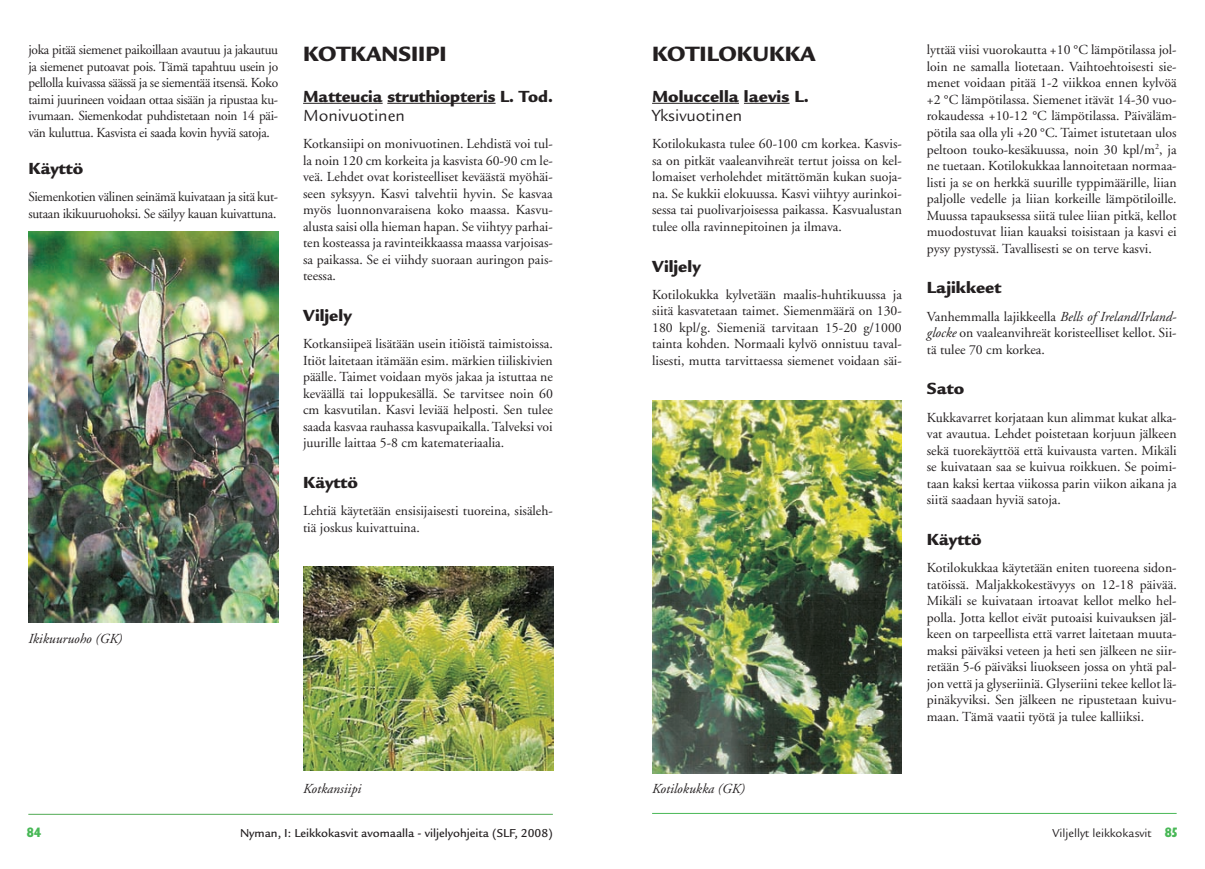
<style>
.page{position:relative;width:1205px;height:869px;background:#fff}
.page>*{position:absolute;margin:0;border:0;box-sizing:border-box;transform-origin:0 0}
.t1{font:900 22.5px "Legacy Sans";color:#231f20}
.t2{font:900 17.5px "Legacy Sans";color:#231f20}
.t3{font:900 17.5px "Legacy Sans";color:#231f20;scale:.96 1}
.t4{font:17.5px "Legacy Sans";color:#231f20}
.t5{font:13.75px/16.5px "Adobe Garamond";color:#231f20;text-align:justify}
.t6{font:13.75px/16.5px "Adobe Garamond";letter-spacing:-.02em;color:#231f20}
.t7{font:italic 13.75px "Adobe Garamond";color:#231f20}
.t8{font:700 condensed 13.75px "Humanist 521 BT Xtra";color:#49b857}
.t9{font:500 12.5px "Legacy Sans";color:#231f20}
.t10{font:12.5px "Legacy Sans";color:#231f20}
.s1{font-style:italic}
.s2{font-family:"Humanist 521 BT Xtra";font-weight:700;font-stretch:condensed;font-size:13.75px;color:#49b857}
</style>
<div class="page">
<hr style="left:28px;top:813px;width:525px;height:1px;background:#52aa54">
<hr style="left:652px;top:812px;width:524px;height:1px;background:#49b857">
<img style="left:28px;top:231px;width:250px;height:391px">
<hr style="left:303px;top:103px;width:80px;height:1px;background:#231f20">
<hr style="left:387px;top:103px;width:108px;height:1px;background:#231f20">
<img style="left:303px;top:566px;width:251px;height:204px">
<hr style="left:652px;top:103px;width:87px;height:1px;background:#231f20">
<hr style="left:744px;top:103px;width:45px;height:1px;background:#231f20">
<img style="left:652px;top:400px;width:250px;height:373px">
<p class="t5" style="left:28px;top:42px;width:251px">joka pitää siemenet paikoillaan avautuu ja jakautuu ja siemenet putoavat pois. Tämä tapahtuu usein jo pellolla kuivassa säässä ja se siementää itsensä. Koko taimi juurineen voidaan ottaa sisään ja ripustaa ku&shy;ivumaan. Siemenkodat puhdistetaan noin 14 päi&shy;vän kuluttua. Kasvista ei saada kovin hyviä satoja.</p>
<p class="t2" style="left:28px;top:158px;width:56px">Käyttö</p>
<p class="t6" style="left:28px;top:189px;width:251px">Siemenkotien välinen seinämä kuivataan ja sitä kut&shy;sutaan ikikuuruohoksi. Se säilyy kauan kuivattuna.</p>
<h1 class="t1" style="left:303px;top:40px;width:145px">KOTKANSIIPI</h1>
<p class="t3" style="left:303px;top:85px;width:262px">Matteucia struthiopteris L. Tod.</p>
<p class="t4" style="left:303px;top:106px;width:103px">Monivuotinen</p>
<p class="t5" style="left:303px;top:136px;width:251px">Kotkansiipi on monivuotinen. Lehdistä voi tul&shy;la noin 120 cm korkeita ja kasvista 60-90 cm le&shy;veä. Lehdet ovat koristeelliset keväästä myöhäi&shy;seen syksyyn. Kasvi talvehtii hyvin. Se kasvaa myös luonnonvaraisena koko maassa. Kasvu&shy;alusta saisi olla hieman hapan. Se viihtyy parhai&shy;ten kosteassa ja ravinteikkaassa maassa varjoisas&shy;sa paikassa. Se ei viihdy suoraan auringon pais&shy;teessa.</p>
<p class="t2" style="left:303px;top:305px;width:50px">Viljely</p>
<p class="t5" style="left:303px;top:336px;width:251px">Kotkansiipeä lisätään usein itiöistä taimistoissa.<br>Itiöt laitetaan itämään esim. märkien tiiliskivien päälle. Taimet voidaan myös jakaa ja istuttaa ne keväällä tai loppukesällä. Se tarvitsee noin 60 cm kasvutilan. Kasvi leviää helposti. Sen tulee saada kasvaa rauhassa kasvupaikalla. Talveksi voi juurille laittaa 5-8 cm katemateriaalia.</p>
<p class="t2" style="left:303px;top:472px;width:56px">Käyttö</p>
<p class="t5" style="left:303px;top:503px;width:251px">Lehtiä käytetään ensisijaisesti tuoreina, sisäleh&shy;tiä joskus kuivattuina.</p>
<p class="t7" style="left:28px;top:631px;width:96px">Ikikuuruoho (GK)</p>
<p class="t7" style="left:303px;top:780px;width:60px">Kotkansiipi</p>
<h1 class="t1" style="left:652px;top:40px;width:165px">KOTILOKUKKA</h1>
<p class="t2" style="left:652px;top:85px;width:158px">Moluccella laevis L.</p>
<p class="t4" style="left:652px;top:106px;width:92px">Yksivuotinen</p>
<p class="t5" style="left:652px;top:136px;width:251px">Kotilokukasta tulee 60-100 cm korkea. Kasvis&shy;sa on pitkät vaaleanvihreät tertut joissa on kel&shy;lomaiset verholehdet mitättömän kukan suoja&shy;na. Se kukkii elokuussa. Kasvi viihtyy aurinkoi&shy;sessa tai puolivarjoisessa paikassa. Kasvualustan tulee olla ravinnepitoinen ja ilmava.</p>
<p class="t2" style="left:652px;top:255px;width:50px">Viljely</p>
<p class="t5" style="left:652px;top:286px;width:251px">Kotilokukka kylvetään maalis-huhtikuussa ja siitä kasvatetaan taimet. Siemenmäärä on 130- 180 kpl/g. Siemeniä tarvitaan 15-20 g/1000 tainta kohden. Normaali kylvö onnistuu taval&shy;lisesti, mutta tarvittaessa siemenet voidaan säi-</p>
<p class="t7" style="left:652px;top:780px;width:94px">Kotilokukka (GK)</p>
<p class="t5" style="left:927px;top:42px;width:251px">lyttää viisi vuorokautta +10 °C lämpötilassa jol&shy;loin ne samalla liotetaan. Vaihtoehtoisesti sie&shy;menet voidaan pitää 1-2 viikkoa ennen kylvöä +2 °C lämpötilassa. Siemenet itävät 14-30 vuo&shy;rokaudessa +10-12 °C lämpötilassa. Päiväläm&shy;pötila saa olla yli +20 °C. Taimet istutetaan ulos peltoon touko-kesäkuussa, noin 30 kpl/m<sup>2</sup>, ja ne tuetaan. Kotilokukkaa lannoitetaan normaa&shy;listi ja se on herkkä suurille typpimäärille, liian paljolle vedelle ja liian korkeille lämpötiloille.<br>Muussa tapauksessa siitä tulee liian pitkä, kellot muodostuvat liian kauaksi toisistaan ja kasvi ei pysy pystyssä. Tavallisesti se on terve kasvi.</p>
<p class="t2" style="left:927px;top:277px;width:76px">Lajikkeet</p>
<p class="t5" style="left:927px;top:308px;width:251px">Vanhemmalla lajikkeella <span class="s1">Bells of Ireland/Irland&shy;glocke</span> on vaaleanvihreät koristeelliset kellot. Sii&shy;tä tulee 70 cm korkea.</p>
<p class="t2" style="left:927px;top:378px;width:39px">Sato</p>
<p class="t5" style="left:927px;top:409px;width:251px">Kukkavarret korjataan kun alimmat kukat alka&shy;vat avautua. Lehdet poistetaan korjuun jälkeen sekä tuorekäyttöä että kuivausta varten. Mikäli se kuivataan saa se kuivua roikkuen. Se poimi&shy;taan kaksi kertaa viikossa parin viikon aikana ja siitä saadaan hyviä satoja.</p>
<p class="t2" style="left:927px;top:528px;width:56px">Käyttö</p>
<p class="t5" style="left:927px;top:559px;width:251px">Kotilokukkaa käytetään eniten tuoreena sidon&shy;tatöissä. Maljakkokestävyys on 12-18 päivää.<br>Mikäli se kuivataan irtoavat kellot melko hel&shy;polla. Jotta kellot eivät putoaisi kuivauksen jäl&shy;keen on tarpeellista että varret laitetaan muuta&shy;maksi päiväksi veteen ja heti sen jälkeen ne siir&shy;retään 5-6 päiväksi liuokseen jossa on yhtä pal&shy;jon vettä ja glyseriiniä. Glyseriini tekee kellot lä&shy;pinäkyviksi. Sen jälkeen ne ripustetaan kuivu&shy;maan. Tämä vaatii työtä ja tulee kalliiksi.</p>
<p class="t8" style="left:27px;top:823px;width:16px">84</p>
<p class="t9" style="left:240px;top:825px;width:314px">Nyman, I: Leikkokasvit avomaalla - viljelyohjeita (SLF, 2008)</p>
<p class="t10" style="left:1052px;top:825px;width:127px">Viljellyt leikkokasvit <span class="s2">85</span></p>
</div>
